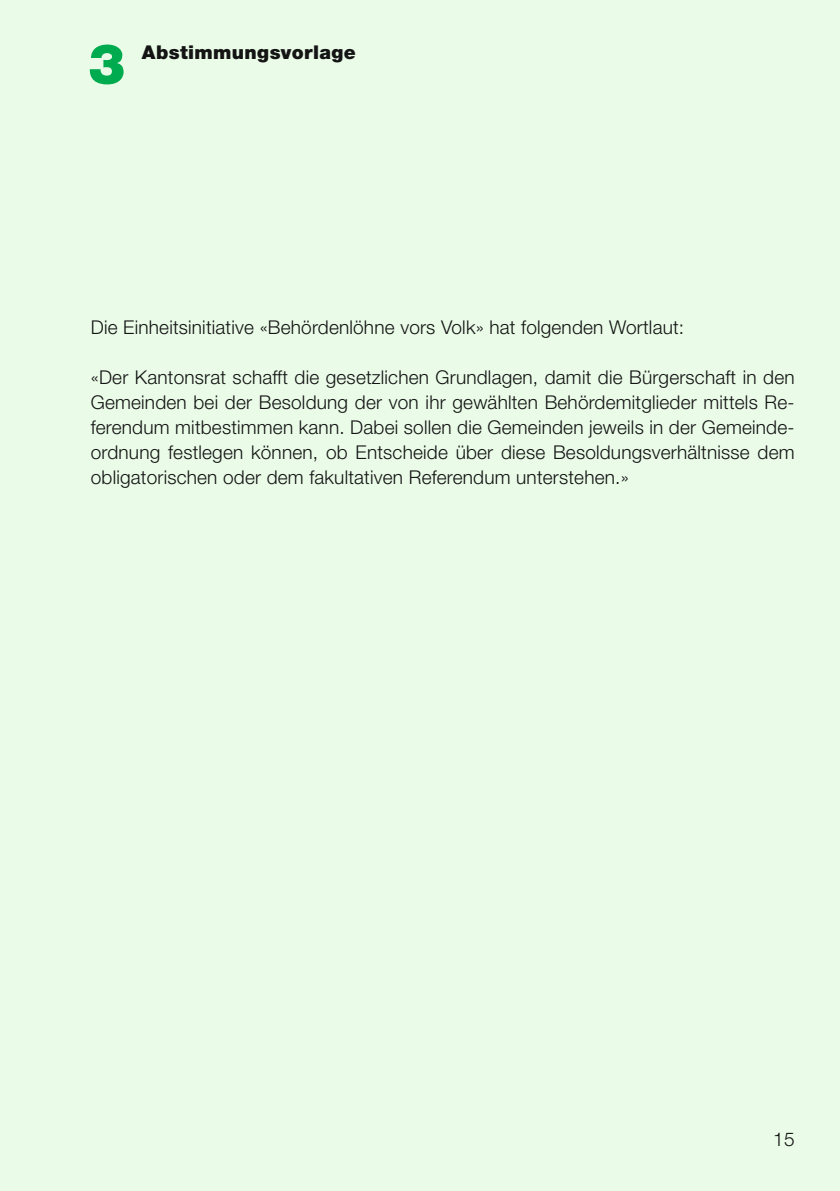
<style>
.page{position:relative;width:840px;height:1191px;background:#fff}
.page>*{position:absolute;margin:0;border:0;box-sizing:border-box;transform-origin:0 0}
.t1{font:900 56px "Helvetica Neue LT";color:#00aa4e}
.t2{font:300 19px/25px "Helvetica Neue LT";letter-spacing:.01em;color:#131413;text-align:justify}
.t3{font:900 19px "Helvetica Neue LT";letter-spacing:.02em;color:#131413}
</style>
<div class="page">
<div style="left:0;top:0;width:839px;height:1191px;background:#eafbe8"></div>
<h1 class="t1" style="left:88px;top:31px;width:39px">3</h1>
<p class="t3" style="left:142px;top:41px;width:215px">Abstimmungsvorlage</p>
<p class="t2" style="left:91px;top:314px;width:594px">Die Einheitsinitiative «Behördenlöhne vors Volk» hat folgenden Wortlaut:</p>
<p class="t2" style="left:91px;top:364px;width:705px">«Der Kantonsrat schafft die gesetzlichen Grundlagen, damit die Bürgerschaft in den Gemeinden bei der Besoldung der von ihr gewählten Behördemitglieder mittels Re&shy;ferendum mitbestimmen kann. Dabei sollen die Gemeinden jeweils in der Gemeinde&shy;ordnung festlegen können, ob Entscheide über diese Besoldungsverhältnisse dem obligatorischen oder dem fakultativen Referendum unterstehen.»</p>
<p class="t2" style="left:772px;top:1126px;width:23px">15</p>
</div>
